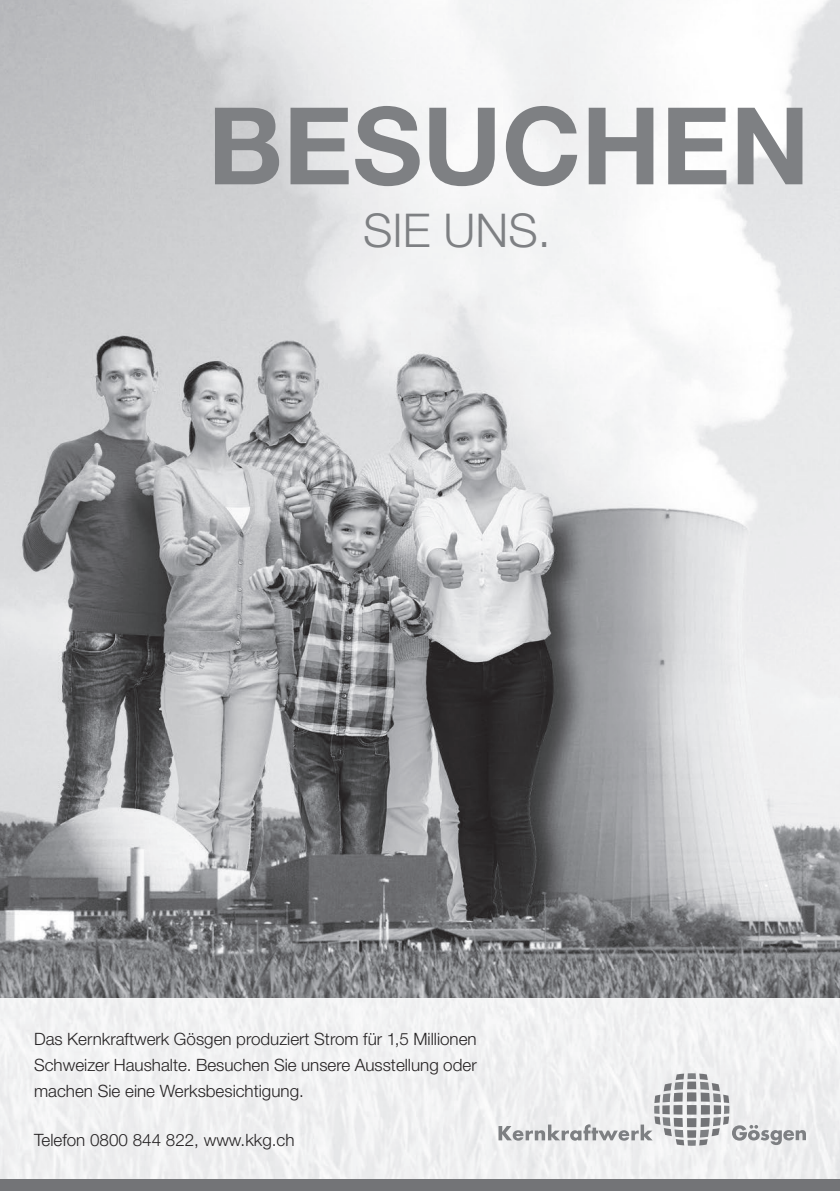
<style>
.page{position:relative;width:840px;height:1191px;background:#fff}
.page>*{position:absolute;margin:0;border:0;box-sizing:border-box;transform-origin:0 0}
.t1{font:700 107.2px "Helvetica Neue LT Std";color:#7e8083}
.t2{font:300 46.6px "Helvetica Neue LT Std";color:#7e8083}
.t3{font:300 17px/26px "Helvetica Neue LT Std";color:#262324;text-align:justify}
</style>
<div class="page">
<img style="left:0;top:0;width:839px;height:998px">
<div style="left:0;top:1179px;width:839px;height:12px;background:#737477"></div>
<svg style="left:653px;top:1105px;width:6px;height:8px"></svg>
<div style="left:723px;top:1105px;width:6px;height:8px;background:#7e8083"></div>
<div style="left:687px;top:1073px;width:8px;height:6px;background:#7e8083"></div>
<div style="left:687px;top:1140px;width:8px;height:5px;background:#7e8083"></div>
<div style="left:686px;top:1092px;width:10px;height:9px;background:#737477"></div>
<div style="left:662px;top:1105px;width:7px;height:9px;background:#737477"></div>
<div style="left:673px;top:1105px;width:9px;height:9px;background:#737477"></div>
<div style="left:686px;top:1105px;width:10px;height:9px;background:#737477"></div>
<div style="left:700px;top:1105px;width:9px;height:9px;background:#737477"></div>
<div style="left:713px;top:1105px;width:7px;height:9px;background:#737477"></div>
<div style="left:686px;top:1118px;width:10px;height:9px;background:#737477"></div>
<div style="left:686px;top:1130px;width:9px;height:7px;background:#737477"></div>
<div style="left:686px;top:1081px;width:9px;height:8px;background:#737477"></div>
<svg style="left:654px;top:1073px;width:29px;height:30px"></svg>
<svg style="left:699px;top:1073px;width:29px;height:30px"></svg>
<svg style="left:498px;top:1116px;width:185px;height:29px"></svg>
<svg style="left:698px;top:1116px;width:107px;height:29px"></svg>
<h1 class="t1" style="left:207px;top:80px;width:603px">BESUCHEN</h1>
<h2 class="t2" style="left:363px;top:202px;width:189px">SIE UNS.</h2>
<p class="t3" style="left:34px;top:1025px;width:444px">Das Kernkraftwerk Gösgen produziert Strom für 1,5 Mil lionen Schweizer Haushalte. Besuchen Sie unsere Ausstellung oder machen Sie eine Werksbesichtigung.</p>
<p class="t3" style="left:34px;top:1126px;width:262px">Telefon 0800 844 822, www.kkg.ch</p>
</div>
